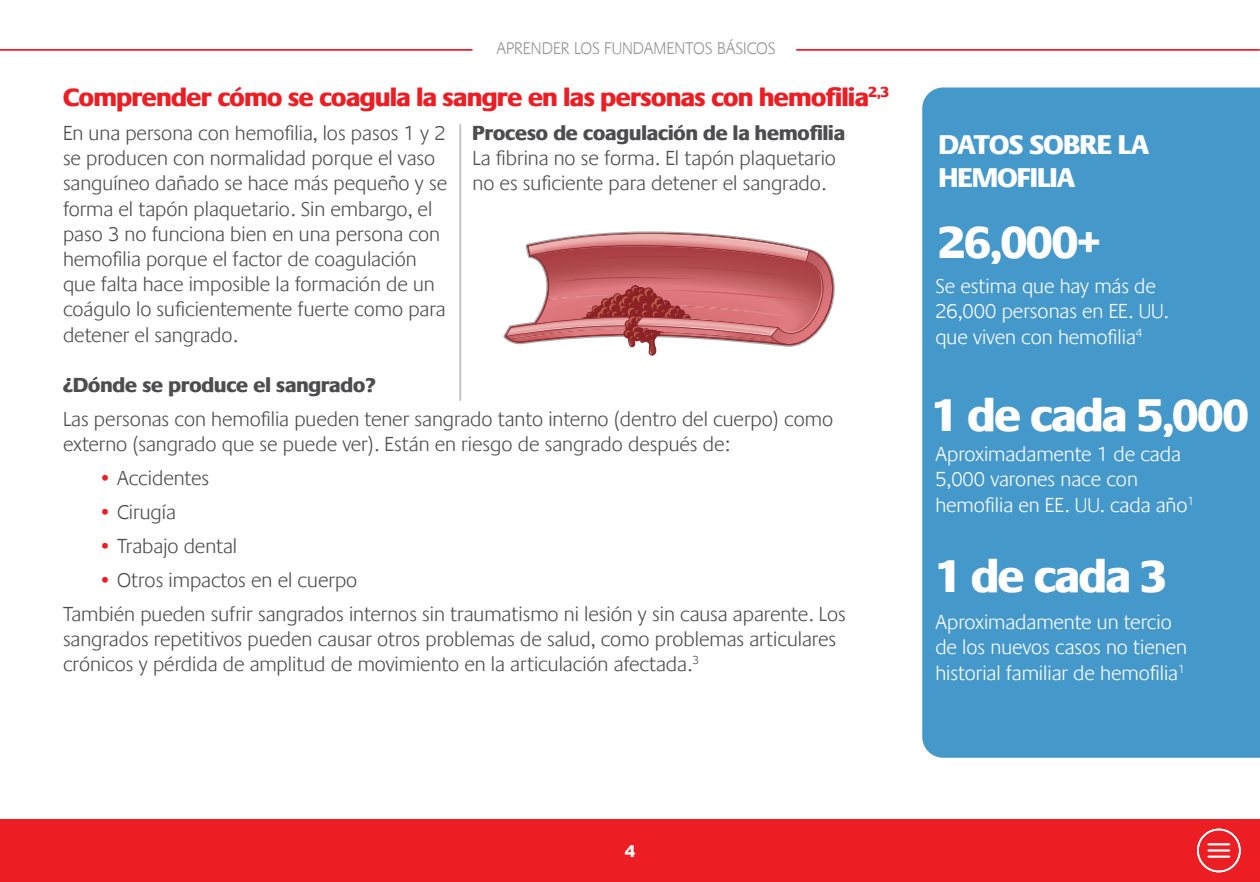
<style>
.page{position:relative;width:1260px;height:882px;background:#fff}
.page>*{position:absolute;margin:0;border:0;box-sizing:border-box;transform-origin:0 0}
.t1{font:800 47.25px "Praxis LT";letter-spacing:-.02em;color:#fff}
.t2{font:800 28px/33.6px "Praxis LT";letter-spacing:-.015em;color:#fff}
.t3{font:800 26.25px "Praxis LT";letter-spacing:-.015em;color:#ed1d24}
.t4{font:300 21px/25.2px "Praxis LT";color:#4d4d4f}
.t5{font:300 21px/25.2px "Praxis LT";color:#fff}
.t6{font:800 21px "Praxis LT";color:#4d4d4f}
.t7{font:300 17.5px "Praxis LT";color:#939598}
.t8{font:800 17.5px "Praxis LT";color:#fff}
.s1{color:#ed1d24}
</style>
<div class="page">
<div style="left:0;top:819px;width:1260px;height:63px;background:#ed1d24"></div>
<div style="left:922px;top:88px;width:338px;height:670px;background:#4598ca"></div>
<svg style="left:503px;top:231px;width:332px;height:125px"></svg>
<hr style="left:796px;top:49px;width:464px;height:2px;background:#ed1d24">
<hr style="left:0;top:49px;width:472px;height:2px;background:#ed1d24">
<hr style="left:459px;top:124px;width:2px;height:277px;background:#bcbec0">
<div style="left:1197px;top:829px;width:44px;height:43px;border:2px solid #fff;border-radius:50%"></div>
<hr style="left:1208px;top:843px;width:21px;height:2px;background:#fff">
<svg style="left:1208px;top:850px;width:21px;height:1px"></svg>
<hr style="left:1208px;top:856px;width:21px;height:2px;background:#fff">
<p class="t7" style="left:496px;top:39px;width:281px">APRENDER LOS FUNDAMENTOS BÁSICOS</p>
<p class="t3" style="left:63px;top:83px;width:828px">Comprender cómo se coagula la sangre en las personas con hemofilia<sup>2,3</sup></p>
<p class="t4" style="left:63px;top:121px;width:386px">En una persona con hemofilia, los pasos 1 y 2 se producen con normalidad porque el vaso sanguíneo dañado se hace más pequeño y se forma el tapón plaquetario. Sin embargo, el paso 3 no funciona bien en una persona con hemofilia porque el factor de coagulación que falta hace imposible la formación de un coágulo lo suficientemente fuerte como para detener el sangrado.</p>
<p class="t6" style="left:63px;top:373px;width:314px">¿Dónde se produce el sangrado?</p>
<p class="t4" style="left:63px;top:407px;width:772px">Las personas con hemofilia pueden tener sangrado tanto interno (dentro del cuerpo) como externo (sangrado que se puede ver). Están en riesgo de sangrado después de:</p>
<p class="t4" style="left:98px;top:466px;width:113px"><span class="s1">•</span> Accidentes</p>
<p class="t4" style="left:98px;top:500px;width:79px"><span class="s1">•</span> Cirugía</p>
<p class="t4" style="left:98px;top:534px;width:141px"><span class="s1">•</span> Trabajo dental</p>
<p class="t4" style="left:63px;top:563px;width:784px;line-height:33.9px;text-indent:35px"><span class="s1">•</span> Otros impactos en el cuerpo<br>También pueden sufrir sangrados internos sin traumatismo ni lesión y sin causa aparente. Los</p>
<p class="t4" style="left:63px;top:627px;width:775px">sangrados repetitivos pueden causar otros problemas de salud, como problemas articulares crónicos y pérdida de amplitud de movimiento en la articulación afectada.<sup>3</sup></p>
<p class="t6" style="left:472px;top:121px;width:374px">Proceso de coagulación de la hemofilia</p>
<p class="t4" style="left:472px;top:146px;width:365px">La fibrina no se forma. El tapón plaquetario no es suficiente para detener el sangrado.</p>
<h2 class="t2" style="left:939px;top:128px;width:212px">DATOS SOBRE LA<br>HEMOFILIA</h2>
<h1 class="t1" style="left:939px;top:216px;width:164px">26,000+</h1>
<p class="t5" style="left:935px;top:274px;width:235px">Se estima que hay más de<br>26,000 personas en EE. UU. que viven con hemofilia<sup>4</sup></p>
<h1 class="t1" style="left:932px;top:389px;width:318px">1 de cada 5,000</h1>
<p class="t5" style="left:935px;top:442px;width:260px">Aproximadamente 1 de cada<br>5,000 varones nace con hemofilia en EE. UU. cada año<sup>1</sup></p>
<h1 class="t1" style="left:935px;top:549px;width:233px">1 de cada 3</h1>
<p class="t5" style="left:935px;top:610px;width:253px">Aproximadamente un tercio de los nuevos casos no tienen historial familiar de hemofilia<sup>1</sup></p>
<p class="t8" style="left:625px;top:841px;width:11px">4</p>
</div>
